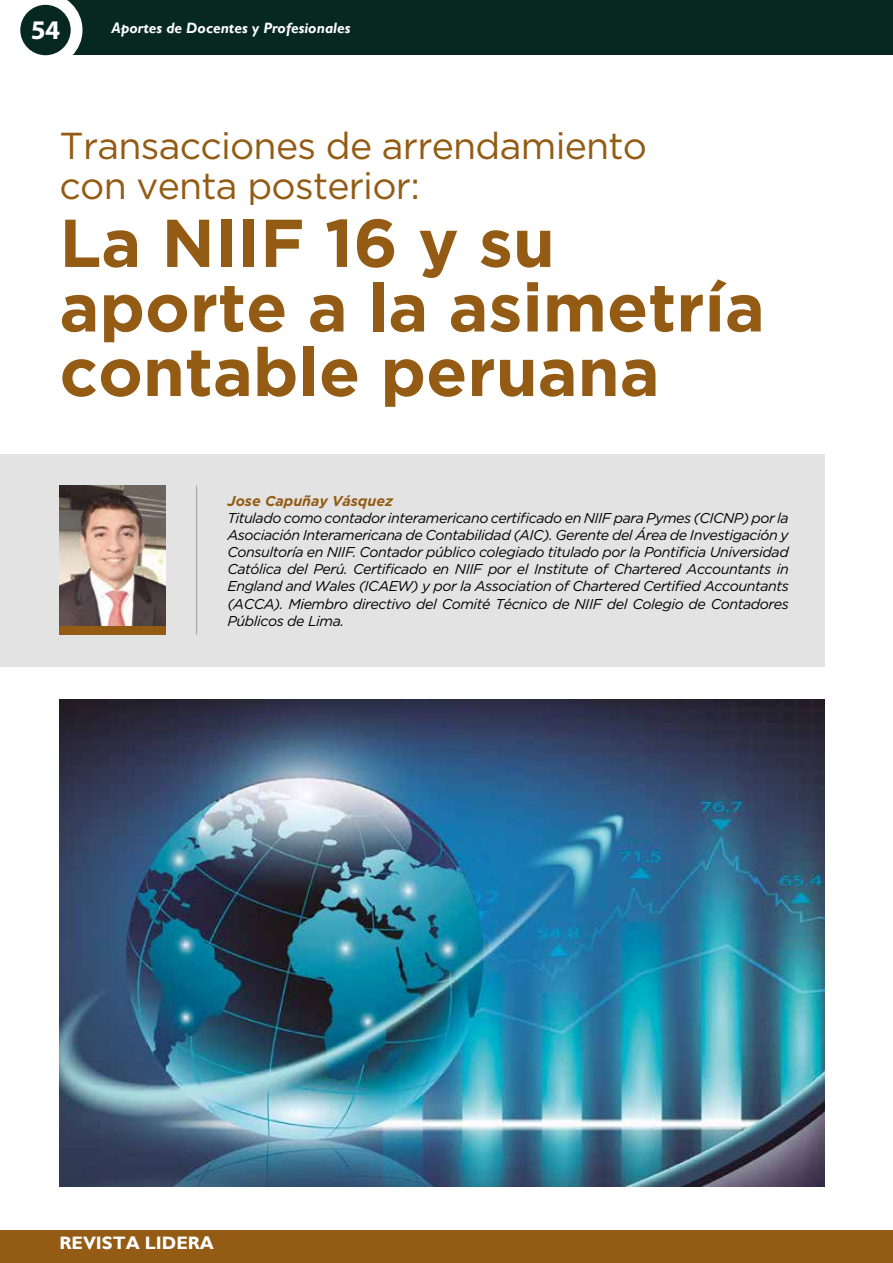
<style>
.page{position:relative;width:893px;height:1263px;background:#fff}
.page>*{position:absolute;margin:0;border:0;box-sizing:border-box;transform-origin:0 0}
.t1{font:700 67.5px/64.5px "Gotham";color:#935b14}
.t2{font:37.5px/40.5px "Gotham";letter-spacing:-.02em;color:#935b14}
.t3{font:700 27px "Myriad Pro";color:#fff}
.t4{font:700 18px "Gill Sans";color:#fff}
.t5{font:italic 700 15px "Gill Sans";color:#fff}
.t6{font:italic 14.25px/17.1px "Gotham";letter-spacing:-.03em;color:#000;text-align:justify}
.t7{font:italic 700 14.25px "Gotham";color:#935b14}
</style>
<div class="page">
<div style="left:45px;top:0;width:848px;height:55px;background:#06281f"></div>
<svg style="left:21px;top:0;width:61px;height:56px"></svg>
<div style="left:20px;top:5px;width:51px;height:50px;background:#06281f;border-radius:50%"></div>
<div style="left:0;top:1230px;width:893px;height:33px;background:#935b14"></div>
<div style="left:0;top:454px;width:825px;height:212px;background:#e3e3e3"></div>
<hr style="left:196px;top:486px;width:1px;height:148px;background:#9d9d9c">
<img style="left:60px;top:486px;width:106px;height:140px">
<div style="left:60px;top:626px;width:106px;height:8px;background:#935b14"></div>
<img style="left:60px;top:699px;width:765px;height:487px">
<h3 class="t3" style="left:31px;top:13px;width:31px">54</h3>
<p class="t5" style="left:111px;top:19px;width:241px">Aportes de Docentes y Profesionales</p>
<h2 class="t2" style="left:60px;top:125px;width:589px">Transacciones de arrendamiento con venta posterior:</h2>
<h1 class="t1" style="left:60px;top:209px;width:707px">La NIIF 16 y su aporte a la asimetría contable peruana</h1>
<p class="t7" style="left:227px;top:493px;width:167px">Jose Capuñay Vásquez</p>
<p class="t6" style="left:227px;top:509px;width:563px">Titulado como contador interamericano certificado en NIIF para Pymes (CICNP) por la Asociación Interamericana de Contabilidad (AIC). Gerente del Área de Investigación y Consultoría en NIIF. Contador público colegiado titulado por la Pontificia Universidad Católica del Perú. Certificado en NIIF por el Institute of Chartered Accountants in England and Wales (ICAEW) y por la Association of Chartered Certified Accountants (ACCA). Miembro directivo del Comité Técnico de NIIF del Colegio de Contadores Públicos de Lima.</p>
<p class="t4" style="left:59px;top:1232px;width:156px">REVISTA LIDERA</p>
</div>
